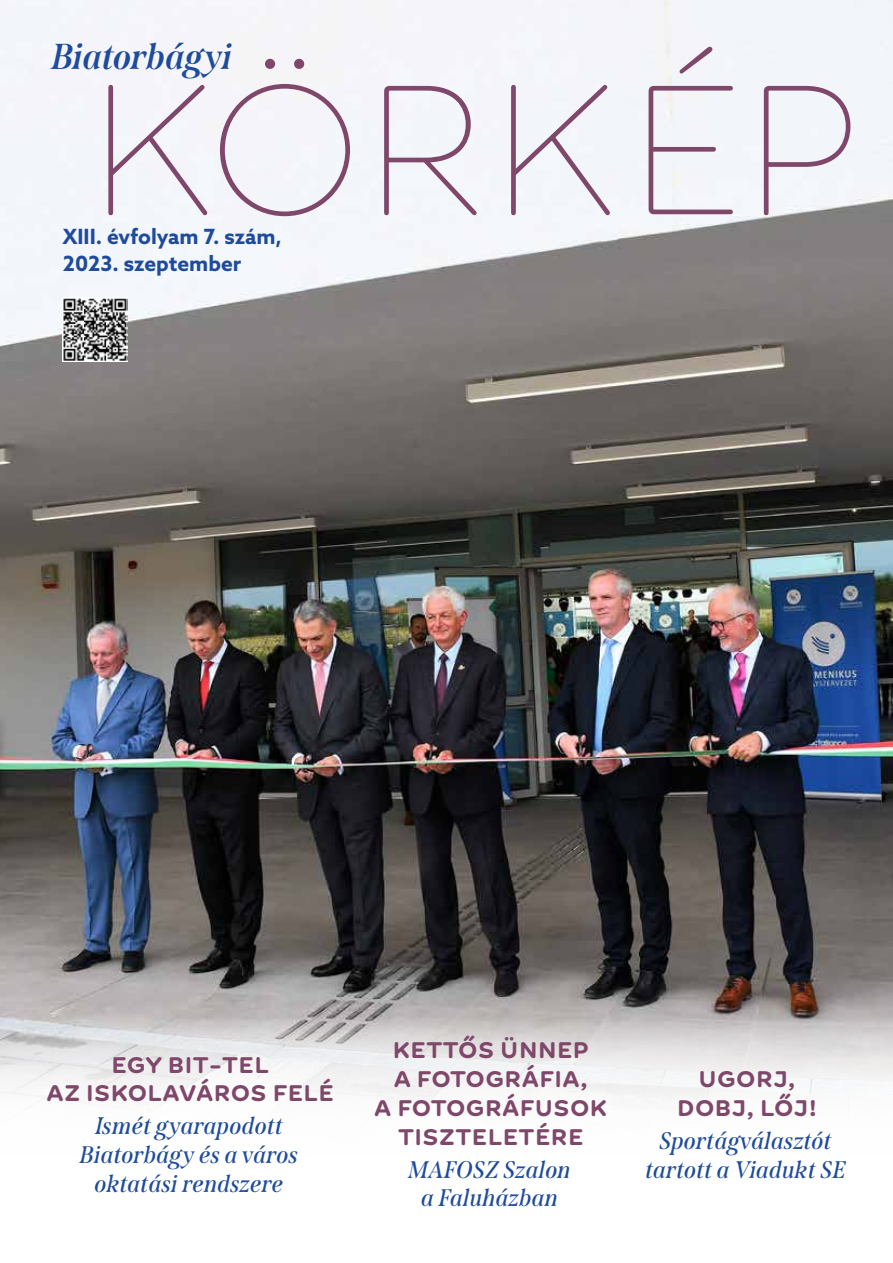
<style>
.page{position:relative;width:893px;height:1263px;background:#fff}
.page>*{position:absolute;margin:0;border:0;box-sizing:border-box;transform-origin:0 0}
.t1{font:100 195px "New Farm";letter-spacing:-.01em;color:#7f4769}
.t2{font:italic 700 36px "Span";color:#1e4b9b}
.t3{font:italic 600 24px/28.8px "Span";letter-spacing:.01em;color:#1e4b9b;text-align:center}
.t4{font:700 24px/28.8px "New Farm";letter-spacing:.02em;color:#7f4769;text-align:center}
.t5{font:700 21px/27px "Azo Sans";color:#1e4b9b}
</style>
<div class="page">
<img style="left:0;top:0;width:893px;height:1017px">
<img style="left:63px;top:297px;width:64px;height:64px">
<svg style="left:0;top:1017px;width:893px;height:88px"></svg>
<h2 class="t2" style="left:53px;top:35px;width:182px">Biatorbágyi</h2>
<h1 class="t1" style="left:85px;top:38px;width:777px">KÖRKÉP</h1>
<p class="t5" style="left:63px;top:223px;width:221px">XIII. évfolyam 7. szám,<br>2023. szeptember</p>
<p class="t4" style="left:47px;top:1051px;width:289px">EGY BIT-TEL<br>AZ ISKOLAVÁROS FELÉ</p>
<p class="t3" style="left:81px;top:1112px;width:220px">Ismét gyarapodott<br>Biatorbágy és a város oktatási rendszere</p>
<p class="t4" style="left:374px;top:1037px;width:234px">KETTŐS ÜNNEP<br>A FOTOGRÁFIA,<br>A FOTOGRÁFUSOK<br>TISZTELETÉRE</p>
<p class="t3" style="left:410px;top:1155px;width:164px">MAFOSZ Szalon a Faluházban</p>
<p class="t4" style="left:677px;top:1065px;width:141px">UGORJ,<br>DOBJ, LŐJ!</p>
<p class="t3" style="left:647px;top:1126px;width:202px">Sportágválasztót tartott a Viadukt SE</p>
</div>
